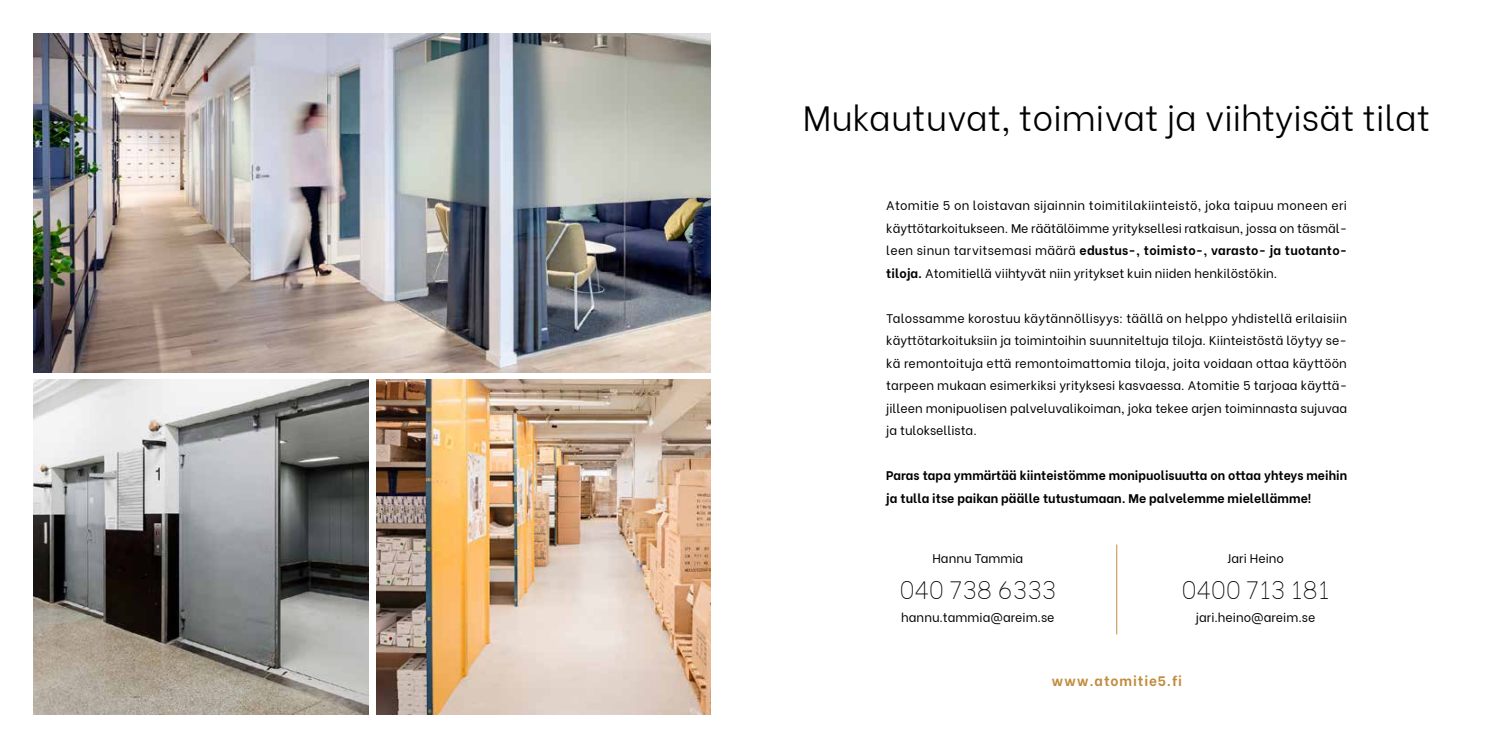
<style>
.page{position:relative;width:1489px;height:745px;background:#fff}
.page>*{position:absolute;margin:0;border:0;box-sizing:border-box;transform-origin:0 0}
.t1{font:300 35px "Be Vietnam";color:#000}
.t2{font:100 25px "Be Vietnam";color:#000}
.t3{font:700 13.75px "Be Vietnam";letter-spacing:.06em;color:#c08d40}
.t4{font:12.5px/22.5px "Be Vietnam";color:#000;text-align:justify}
.t5{font:700 12.5px/22.5px "Be Vietnam";color:#000}
.s1{font-weight:700}
</style>
<div class="page">
<img style="left:376px;top:379px;width:335px;height:335px">
<img style="left:34px;top:33px;width:677px;height:339px">
<img style="left:34px;top:379px;width:334px;height:335px">
<hr style="left:1116px;top:544px;width:1px;height:90px;background:#c08d40">
<h1 class="t1" style="left:802px;top:89px;width:629px">Mukautuvat, toimivat ja viihtyisät tilat</h1>
<p class="t4" style="left:886px;top:193px;width:462px">Atomitie 5 on loistavan sijainnin toimitilakiinteistö, joka taipuu moneen eri käyttötarkoitukseen. Me räätälöimme yrityksellesi ratkaisun, jossa on täsmäl&shy;leen sinun tarvitsemasi määrä <span class="s1">edustus-, toimisto-, varasto- ja tuotanto&shy;tiloja.</span> Atomitiellä viihtyvät niin yritykset kuin niiden henkilöstökin.</p>
<p class="t4" style="left:886px;top:305px;width:462px">Talossamme korostuu käytännöllisyys: täällä on helppo yhdistellä erilaisiin käyttötarkoituksiin ja toimintoihin suunniteltuja tiloja. Kiinteistöstä löytyy se&shy;kä remontoituja että remontoimattomia tiloja, joita voidaan ottaa käyttöön tarpeen mukaan esimerkiksi yrityksesi kasvaessa. Atomitie 5 tarjoaa käyttä&shy;jilleen monipuolisen palveluvalikoiman, joka tekee arjen toiminnasta sujuvaa ja tuloksellista.</p>
<p class="t5" style="left:886px;top:463px;width:462px">Paras tapa ymmärtää kiinteistömme monipuolisuutta on ottaa yhteys meihin ja tulla itse paikan päälle tutustumaan. Me palvelemme mielellämme!</p>
<p class="t4" style="left:932px;top:545px;width:92px">Hannu Tammia</p>
<h2 class="t2" style="left:899px;top:569px;width:158px">040 738 6333</h2>
<p class="t4" style="left:901px;top:604px;width:155px">hannu.tammia@areim.se</p>
<p class="t4" style="left:1227px;top:545px;width:58px">Jari Heino</p>
<h2 class="t2" style="left:1181px;top:569px;width:149px">0400 713 181</h2>
<p class="t4" style="left:1195px;top:604px;width:121px">jari.heino@areim.se</p>
<p class="t3" style="left:1051px;top:669px;width:132px">www.atomitie5.fi</p>
</div>
